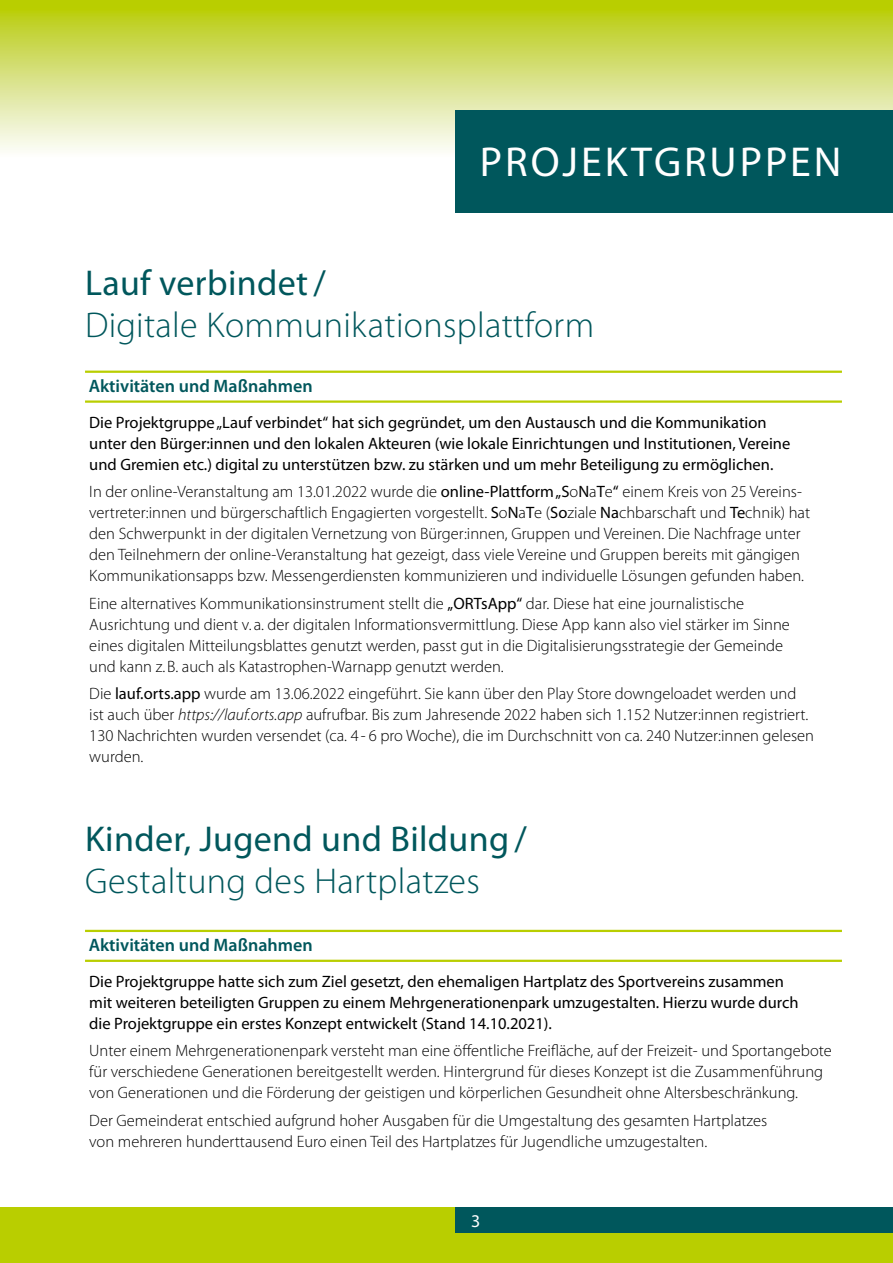
<style>
.page{position:relative;width:893px;height:1263px;background:#fff}
.page>*{position:absolute;margin:0;border:0;box-sizing:border-box;transform-origin:0 0}
.t1{font:42px "Myriad Pro";letter-spacing:.07em;color:#fff}
.t2{font:300 36px "Myriad Pro";letter-spacing:.01em;color:#00575c}
.t3{font:36px "Myriad Pro";letter-spacing:.01em;color:#00575c}
.t4{font:600 18px "Myriad Pro";color:#00575c}
.t5{font:18px "Myriad Pro";color:#fff}
.t6{font:300 16.5px/21px "Myriad Pro";color:#000}
.t7{font:16.5px/21px "Myriad Pro";color:#000}
.s1{font-weight:400}
.s2{font-style:italic}
</style>
<div class="page">
<div style="left:0;top:1208px;width:893px;height:55px;background:#b9ce00"></div>
<div style="left:455px;top:1208px;width:438px;height:25px;background:#00575c"></div>
<div style="left:0;top:0;width:893px;height:36px;background:#b9ce00"></div>
<svg style="left:0;top:13px;width:893px;height:138px;background:#d5e07c"></svg>
<div style="left:455px;top:111px;width:438px;height:102px;background:#00575c"></div>
<hr style="left:85px;top:930px;width:757px;height:2px;background:#b9ce00">
<hr style="left:85px;top:960px;width:757px;height:2px;background:#b9ce00">
<hr style="left:85px;top:371px;width:757px;height:2px;background:#b9ce00">
<hr style="left:85px;top:400px;width:757px;height:3px;background:#b9ce00">
<h1 class="t1" style="left:480px;top:136px;width:363px">Projektgruppen</h1>
<h2 class="t3" style="left:85px;top:260px;width:242px">Lauf verbindet/</h2>
<h2 class="t2" style="left:85px;top:305px;width:511px">Digitale Kommunikationsplattform</h2>
<p class="t4" style="left:89px;top:374px;width:225px">Aktivitäten und Maßnahmen</p>
<p class="t7" style="left:89px;top:412px;width:703px">Die Projektgruppe „Lauf verbindet“ hat sich gegründet, um den Austausch und die Kommunikation unter den Bürger:innen und den lokalen Akteuren (wie lokale Einrichtungen und I nstitutionen, Vereine und Gremien etc.) digital zu unterstützen bzw. zu stärken und um mehr Beteiligung zu ermöglichen.</p>
<p class="t6" style="left:89px;top:481px;width:722px">In der online-Veranstaltung am 13.01.2022 wurde die <span class="s1">online-Plattform „S</span>o<span class="s1">N</span>a<span class="s1">T</span>e<span class="s1">“</span> einem Kreis von 25 Vereins&shy;vertreter:innen und bürgerschaftlich Engagierten vorgestellt. <span class="s1">S</span>o<span class="s1">N</span>a<span class="s1">T</span>e (<span class="s1">So</span>ziale <span class="s1">Na</span>chbarschaft und <span class="s1">Te</span>chnik) hat den Schwerpunkt in der digitalen Vernetzung von Bürger:innen, Gruppen und Vereinen. Die Nachfrage unter den Teilnehmern der online-Veranstaltung hat gezeigt, dass viele Vereine und Gruppen bereits mit gängigen Kommunikationsapps bzw. Messengerdiensten kommunizieren und individuelle Lösungen gefunden haben.</p>
<p class="t6" style="left:89px;top:593px;width:702px">Eine alternatives Kommunikationsinstrument stellt die <span class="s1">„ORTsApp“</span> dar. Diese hat eine journalistische Ausrichtung und dient v. a. der digitalen Informationsvermittlung. Diese App kann also viel stärker im Sinne eines digitalen Mitteilungsblattes genutzt werden, passt gut in die Digitalisierungsstrategie der Gemeinde und kann z.B. auch als Katastrophen-Warnapp genutzt werden.</p>
<p class="t6" style="left:89px;top:683px;width:726px">Die <span class="s1">lauf.orts.app</span> wurde am 13.06.2022 eingeführt. Sie kann über den Play Store downgeloadet werden und ist auch über <span class="s2">https://lauf.orts.app</span> aufrufbar. Bis zum Jahresende 2022 haben sich 1.152 Nutzer:innen registriert.<br>130 Nachrichten wurden versendet (ca. 4 - 6 pro Woche), die im Durchschnitt von ca. 240 Nutzer:innen gelesen wurden.</p>
<h2 class="t3" style="left:85px;top:817px;width:443px">Kinder, Jugend und Bildung /</h2>
<h2 class="t2" style="left:85px;top:861px;width:396px">Gestaltung des Hartplatzes</h2>
<p class="t4" style="left:89px;top:934px;width:225px">Aktivitäten und Maßnahmen</p>
<p class="t7" style="left:89px;top:971px;width:711px">Die Projektgruppe hatte sich zum Ziel gesetzt, den ehemaligen Hartplatz des Sportvereins zusammen mit weiteren beteiligten Gruppen zu einem Mehrgenerationenpark umzugestalten. Hierzu wurde durch die Projektgruppe ein erstes Konzept entwickelt (Stand 14.10.2021).</p>
<p class="t6" style="left:89px;top:1041px;width:744px">Unter einem Mehrgenerationenpark versteht man eine öffentliche Freifläche, auf der Freizeit- und Sportangebote für verschiedene Generationen bereitgestellt werden. Hintergrund für dieses Konzept ist die Zusammenführung von Generationen und die Förderung der geistigen und körperlichen Gesundheit ohne Altersbeschränkung.</p>
<p class="t6" style="left:89px;top:1110px;width:679px">Der Gemeinderat entschied aufgrund hoher Ausgaben für die Umgestaltung des gesamten Hartplatzes von mehreren hunderttausend Euro einen Teil des Hartplatzes für Jugendliche umzugestalten.</p>
<p class="t5" style="left:471px;top:1210px;width:11px">3</p>
</div>
